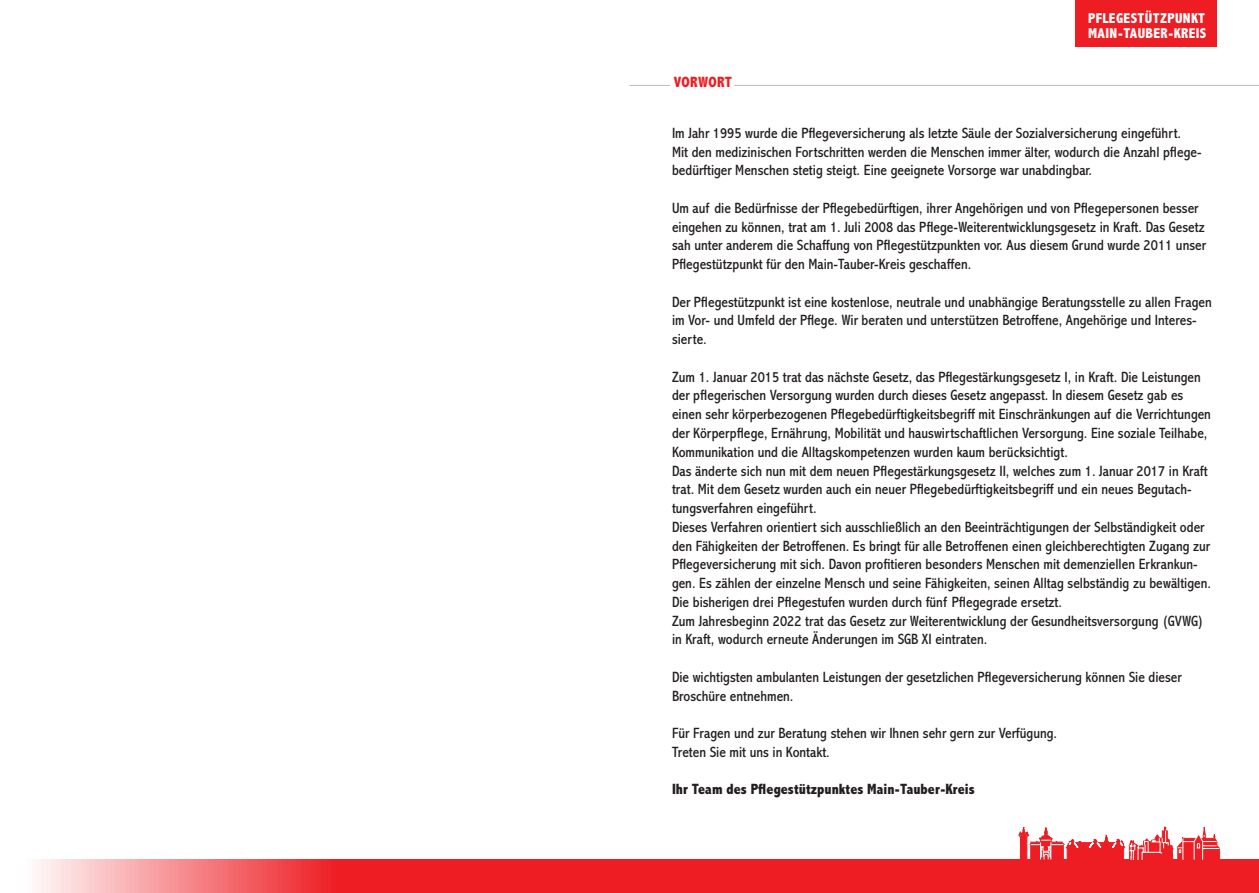
<style>
.page{position:relative;width:1259px;height:893px;background:#fff}
.page>*{position:absolute;margin:0;border:0;box-sizing:border-box;transform-origin:0 0}
.t1{font:condensed 15px/18.8px "Abadi MT Pro";color:#231f20}
.t2{font:800 condensed 15px "Abadi MT Pro";color:#231f20}
.t3{font:800 condensed 15px "Abadi MT Pro";letter-spacing:.02em;color:#ee1d23}
.t4{font:800 condensed 14.4px "Abadi MT Pro";letter-spacing:.025em;color:#fff}
</style>
<div class="page">
<svg style="left:36px;top:859px;width:1223px;height:34px;fill:#ee1d23"></svg>
<svg style="left:1018px;top:827px;width:201px;height:33px"></svg>
<hr style="left:629px;top:85px;width:630px;height:1px;background:#bcbdc0">
<div style="left:1075px;top:0;width:141px;height:47px;background:#ee1d23"></div>
<div style="left:670px;top:77px;width:63px;height:24px;background:#fff"></div>
<p class="t3" style="left:674px;top:74px;width:59px">VORWORT</p>
<p class="t4" style="left:1088px;top:10px;width:119px">PFLEGESTÜTZPUNKT</p>
<p class="t4" style="left:1088px;top:25px;width:120px">MAIN-TAUBER-KREIS</p>
<p class="t1" style="left:672px;top:124px;width:510px">Im Jahr 1995 wurde die Pflegeversicherung als letzte Säule der Sozialversicherung eingeführt.</p>
<p class="t1" style="left:672px;top:143px;width:531px">Mit den medizinischen Fortschritten werden die Menschen immer älter, wodurch die Anzahl pflege&shy;bedürftiger Menschen stetig steigt. Eine geeignete Vorsorge war unabdingbar.</p>
<p class="t1" style="left:672px;top:199px;width:535px">Um auf die Bedürfnisse der Pflegebedürftigen, ihrer Angehörigen und von Pflegepersonen besser eingehen zu können, trat am 1. Juli 2008 das Pflege-Weiterentwicklungsgesetz in Kraft. Das Gesetz sah unter anderem die Schaffung von Pflegestützpunkten vor. Aus diesem Grund wurde 2011 unser Pflegestützpunkt für den Main-Tauber-Kreis geschaffen.</p>
<p class="t1" style="left:672px;top:293px;width:541px">Der Pflegestützpunkt ist eine kostenlose, neutrale und unabhängige Beratungsstelle zu allen Fragen im Vor- und Umfeld der Pflege. Wir beraten und unterstützen Betroffene, Angehörige und Interes&shy;sierte.</p>
<p class="t1" style="left:672px;top:368px;width:540px">Zum 1. Januar 2015 trat das nächste Gesetz, das Pflegestärkungsgesetz I, in Kraft. Die Leistungen der pflegerischen Versorgung wurden durch dieses Gesetz angepasst. In diesem Gesetz gab es einen sehr körperbezogenen Pflegebedürftigkeitsbegriff mit Einschränkungen auf die Verrichtungen der Körperpflege, Ernährung, Mobilität und hauswirtschaftlichen Versorgung. Eine soziale Teilhabe, Kommunikation und die Alltagskompetenzen wurden kaum berücksichtigt.</p>
<p class="t1" style="left:672px;top:462px;width:537px">Das änderte sich nun mit dem neuen Pflegestärkungsgesetz II, welches zum 1. Januar 2017 in Kraft trat. Mit dem Gesetz wurden auch ein neuer Pflegebedürftigkeitsbegriff und ein neues Begutach&shy;tungsverfahren eingeführt.</p>
<p class="t1" style="left:672px;top:518px;width:540px">Dieses Verfahren orientiert sich ausschließlich an den Beeinträchtigungen der Selbständigkeit oder den Fähigkeiten der Betroffenen. Es bringt für alle Betroffenen einen gleichberechtigten Zugang zur Pflegeversicherung mit sich. Davon profitieren besonders Menschen mit demenziellen Erkrankun&shy;gen. Es zählen der einzelne Mensch und seine Fähigkeiten, seinen Alltag selbständig zu bewältigen.<br>Die bisherigen drei Pflegestufen wurden durch fünf Pflegegrade ersetzt.</p>
<p class="t1" style="left:672px;top:612px;width:533px">Zum Jahresbeginn 2022 trat das Gesetz zur Weiterentwicklung der Gesundheitsversorgung (GVWG) in Kraft, wodurch erneute Änderungen im SGB XI eintraten.</p>
<p class="t1" style="left:672px;top:668px;width:511px">Die wichtigsten ambulanten Leistungen der gesetzlichen Pflegeversicherung können Sie dieser<br>Broschüre entnehmen.</p>
<p class="t1" style="left:672px;top:724px;width:386px">Für Fragen und zur Beratung stehen wir Ihnen sehr gern zur Verfügung.</p>
<p class="t1" style="left:672px;top:743px;width:159px">Treten Sie mit uns in Kontakt.</p>
<p class="t2" style="left:672px;top:781px;width:304px">Ihr Team des Pflegestützpunktes Main-Tauber-Kreis</p>
</div>
